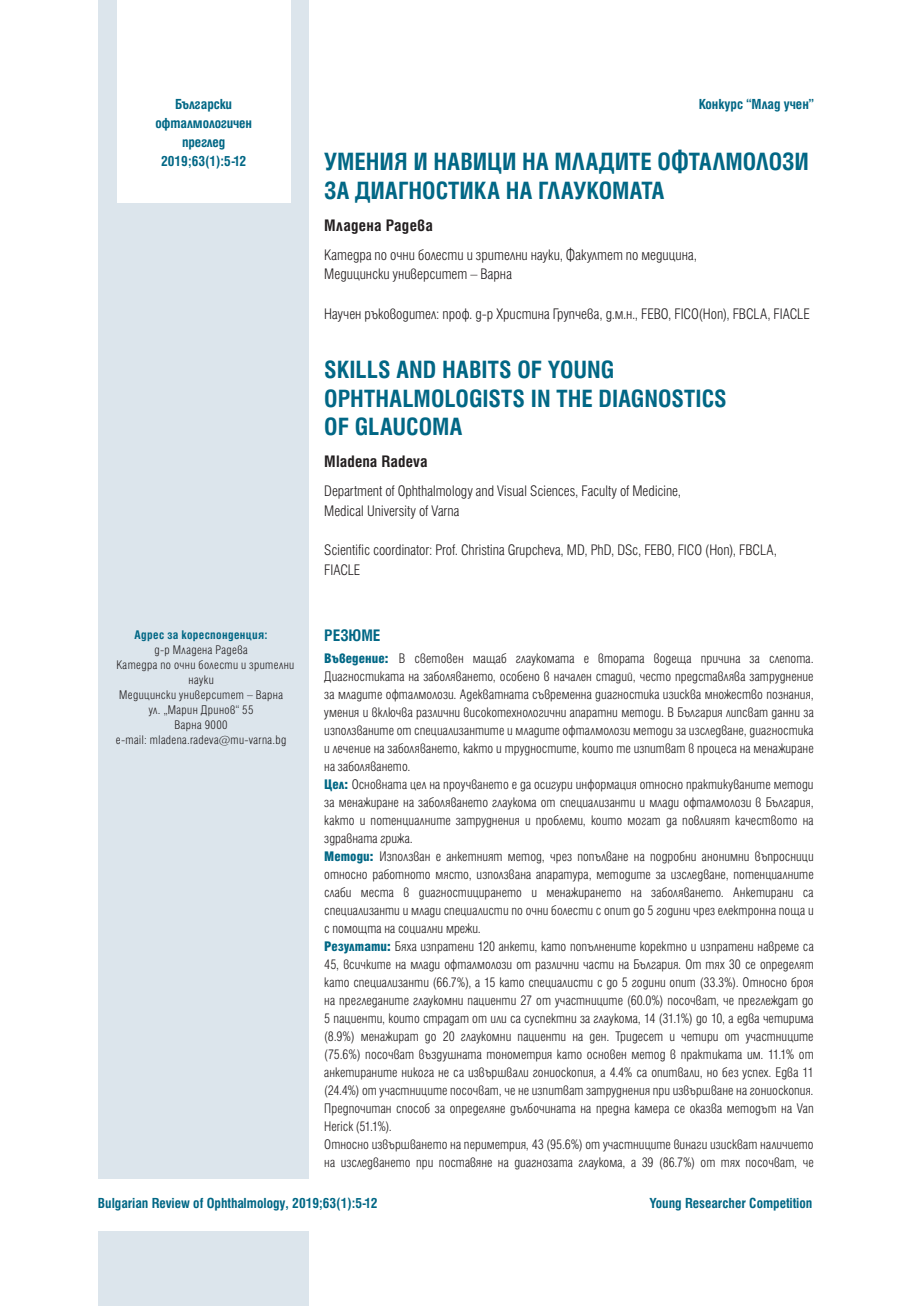
<style>
.page{position:relative;width:915px;height:1306px;background:#fff}
.page>*{position:absolute;margin:0;border:0;box-sizing:border-box;transform-origin:0 0}
.t1{font:700 condensed 27px/28.5px "Helen Bg";color:#016785}
.t2{font:700 condensed 18px "Helen Bg";letter-spacing:.01em;color:#231f20}
.t3{font:700 condensed 18px "Helen Bg";color:#016785}
.t4{font:300 condensed 16.5px/19.8px "Helen Bg";letter-spacing:-.005em;color:#231f20}
.t5{font:700 condensed 15.75px/18.9px "Helen Bg";color:#016785;text-align:center}
.t6{font:300 condensed 15px/18px "Helen Bg";letter-spacing:.005em;color:#231f20}
.t7{font:300 condensed 13.5px/15px "Helen Bg";letter-spacing:.03em;color:#231f20;text-align:center}
.t8{font:700 condensed 13.5px "Helen Bg";letter-spacing:.03em;color:#016785}
.s1{font-weight:900;color:#016785}
</style>
<div class="page">
<div style="left:98px;top:0;width:210px;height:1178px;background:#dce5ec"></div>
<div style="left:117px;top:0;width:173px;height:203px;background:#fff"></div>
<div style="left:98px;top:1231px;width:210px;height:74px;background:#dce5ec"></div>
<p class="t5" style="left:175px;top:94px;width:58px">Български</p>
<p class="t5" style="left:698px;top:94px;width:117px">Конкурс “Млад учен”</p>
<p class="t5" style="left:155px;top:113px;width:98px">офталмологичен преглед<br>2019;63(1):5-12</p>
<h1 class="t1" style="left:324px;top:147px;width:486px">УМЕНИЯ И НАВИЦИ НА МЛАДИТЕ ОФТАЛМОЛОЗИ<br>ЗА ДИАГНОСТИКА НА ГЛАУКОМАТА</h1>
<p class="t2" style="left:324px;top:215px;width:110px">Младена Радева</p>
<p class="t4" style="left:324px;top:244px;width:374px">Катедра по очни болести и зрителни науки, Факултет по медицина,<br>Медицински университет – Варна</p>
<p class="t4" style="left:324px;top:303px;width:487px">Научен ръководител: проф. д-р Христина Групчева, д.м.н., FEBO, FICO(Hon), FBCLA, FIACLE</p>
<h1 class="t1" style="left:324px;top:354px;width:404px">SKILLS AND HABITS OF YOUNG<br>OPHTHALMOLOGISTS IN THE DIAGNOSTICS<br>OF GLAUCOMA</h1>
<p class="t2" style="left:324px;top:451px;width:105px">Mladena Radeva</p>
<p class="t4" style="left:324px;top:480px;width:358px">Department of Ophthalmology and Visual Sciences, Faculty of Medicine,<br>Medical University of Varna</p>
<p class="t4" style="left:324px;top:539px;width:454px">Scientific coordinator: Prof. Christina Grupcheva, MD, PhD, DSc, FEBO, FICO (Hon), FBCLA,<br>FIACLE</p>
<p class="t8" style="left:134px;top:627px;width:134px">Адрес за кореспонденция:</p>
<p class="t7" style="left:116px;top:642px;width:180px">д-р Младена Радева<br>Катедра по очни болести и зрителни науки<br>Медицински университет – Варна ул. „Марин Дринов“ 55<br>Варна 9000<br>e-mail: mladena.radeva@mu-varna.bg</p>
<p class="t3" style="left:324px;top:624px;width:58px">РЕЗЮМЕ</p>
<p class="t6" style="left:324px;top:649px;width:491px"><span class="s1">Въведение:</span> В световен мащаб глаукомата е втората водеща причина за слепота.<br>Диагностиката на заболяването, особено в начален стадий, често представлява затруднение за младите офталмолози. Адекватната съвременна диагностика изисква множество познания, умения и включва различни високотехнологични апаратни методи. В България липсват данни за използваните от специализантите и младите офталмолози методи за изследване, диагностика и лечение на заболяването, както и трудностите, които те изпитват в процеса на менажиране на заболяването.<br><span class="s1">Цел:</span> Основната цел на проучването е да осигури информация относно практикуваните методи за менажиране на заболяването глаукома от специализанти и млади офталмолози в България, както и потенциалните затруднения и проблеми, които могат да повлияят качеството на здравната грижа.<br><span class="s1">Методи:</span> Използван е анкетният метод, чрез попълване на подробни анонимни въпросници относно работното място, използвана апаратура, методите за изследване, потенциалните слаби места в диагностицирането и менажирането на заболяването. Анкетирани са специализанти и млади специалисти по очни болести с опит до 5 години чрез електронна поща и с помощта на социални мрежи.<br><span class="s1">Резултати:</span> Бяха изпратени 120 анкети, като попълнените коректно и изпратени навреме са 45, всичките на млади офталмолози от различни части на България. От тях 30 се определят като специализанти (66.7%), а 15 като специалисти с до 5 години опит (33.3%). Относно броя на прегледаните глаукомни пациенти 27 от участниците (60.0%) посочват, че преглеждат до 5 пациенти, които страдат от или са суспектни за глаукома, 14 (31.1%) до 10, а едва четирима (8.9%) менажират до 20 глаукомни пациенти на ден. Тридесет и четири от участниците (75.6%) посочват въздушната тонометрия като основен метод в практиката им. 11.1% от анкетираните никога не са извършвали гониоскопия, а 4.4% са опитвали, но без успех. Едва 11 (24.4%) от участниците посочват, че не изпитват затруднения при извършване на гониоскопия.<br>Предпочитан способ за определяне дълбочината на предна камера се оказва методът на Van Herick (51.1%).<br>Относно извършването на периметрия, 43 (95.6%) от участниците винаги изискват наличието на изследването при поставяне на диагнозата глаукома, а 39 (86.7%) от тях посочват, че</p>
<p class="t5" style="left:98px;top:1193px;width:281px">Bulgarian Review of Ophthalmology, 2019;63(1):5-12</p>
<p class="t5" style="left:649px;top:1193px;width:164px">Young Researcher Competition</p>
</div>
